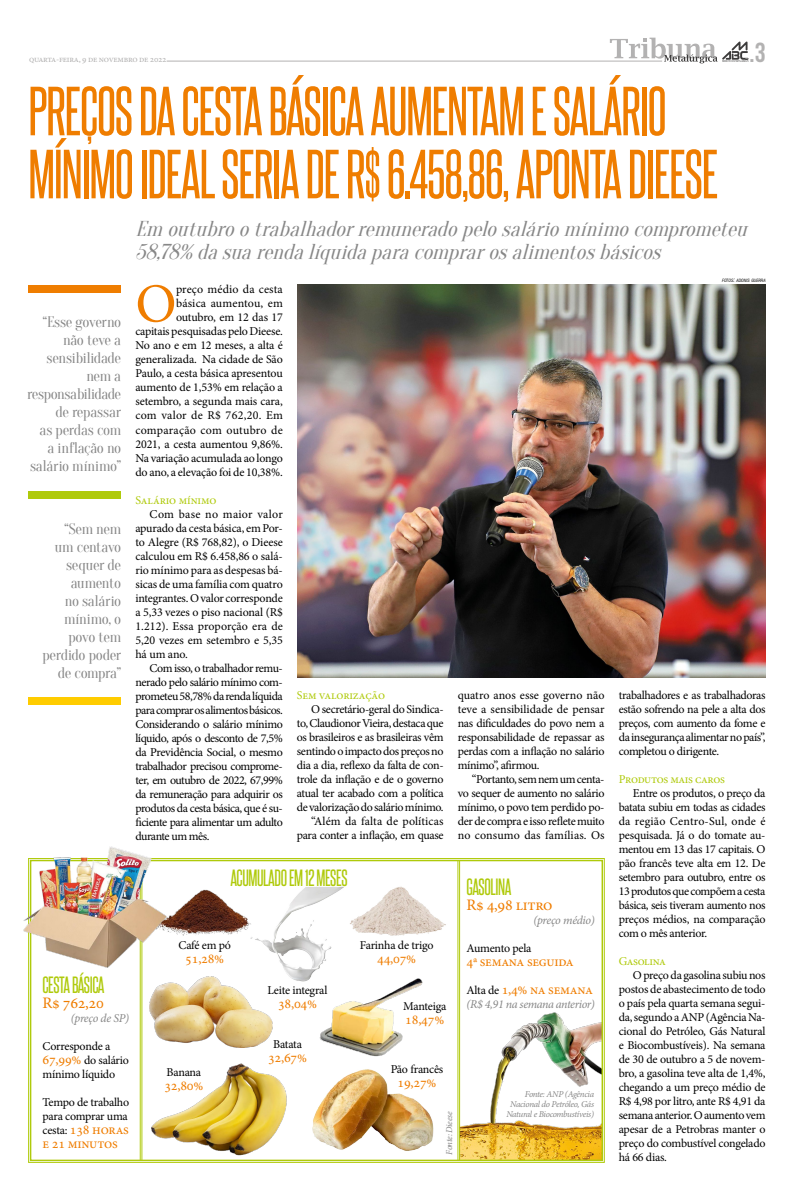
<style>
.page{position:relative;width:794px;height:1191px;background:#fff}
.page>*{position:absolute;margin:0;border:0;box-sizing:border-box;transform-origin:0 0}
.t1{font:59px/63px "Steelfish Rg";letter-spacing:-.02em;color:#ef7d00}
.TEXTO{font:55.1px "Minion Pro";color:#ef7d00}
.TEXTO-2{font:27.5px "Bebas Neue";color:#b3b2b2}
.TEXTO-3{font:italic 21px/23px "Oranienbaum";color:#878787}
.t2{font:20px "Steelfish Rg";letter-spacing:-.02em;color:#afca0b}
.TEXTO-4{font:16px "Minion Pro";letter-spacing:-.02em;color:#ef7d00}
.TEXTO-5{font:15px/18px "Oranienbaum";letter-spacing:-.025em;color:#878787;text-align:right}
.TEXTO-6{font:14px/14px "Minion Pro";letter-spacing:-.02em;color:#ef7d00}
.TEXTO-7{font:12px/14px "Minion Pro";letter-spacing:-.025em;color:#000;text-align:justify}
.TEXTO-8{font:12px "Minion Pro";letter-spacing:-.025em;color:#afca0b}
.TEXTO-9{font:italic 12px "Minion Pro";letter-spacing:-.03em;color:#878787}
.TEXTO-10{font:italic 9px/10px "Minion Pro";letter-spacing:-.04em;color:#878787;text-align:right}
.t3{font:9px "Minion Pro";letter-spacing:-.03em;color:#b3b2b2}
.Texto_final_tribu{font:italic condensed 4.4px "Swiss 721 BT";color:#000}
.s1{font-size:14px;color:#ef7d00}
.s2{font-size:12px;color:#000}
.s3{font-size:6.2px}
</style>
<div class="page">
<hr style="left:167px;top:61px;width:495px;height:1px;background:#b3b2b2">
<svg style="left:610px;top:38px;width:138px;height:25px"></svg>
<svg style="left:28px;top:858px;width:577px;height:304px"></svg>
<div style="left:30px;top:859px;width:573px;height:302px;border:2px solid #afca0b"></div>
<div style="left:28px;top:285px;width:93px;height:8px;background:#ef7d00"></div>
<div style="left:28px;top:491px;width:93px;height:8px;background:#afca0b"></div>
<div style="left:28px;top:697px;width:93px;height:8px;background:#fc0"></div>
<img style="left:297px;top:284px;width:468px;height:394px">
<img style="left:24px;top:847px;width:143px;height:123px">
<hr style="left:458px;top:860px;width:1px;height:300px;background:#afca0b">
<hr style="left:459px;top:860px;width:1px;height:300px;background:#afca0b">
<img style="left:152px;top:1059px;width:134px;height:99px">
<img style="left:350px;top:882px;width:102px;height:58px">
<img style="left:250px;top:886px;width:97px;height:97px">
<img style="left:150px;top:976px;width:123px;height:71px">
<img style="left:306px;top:976px;width:143px;height:81px">
<img style="left:305px;top:1044px;width:132px;height:119px">
<p class="t3" style="left:29px;top:53px;width:139px">quarta-feira, 9 de novembro de 2022</p>
<p class="TEXTO-2" style="left:749px;top:37px;width:18px">.3</p>
<p class="t1" style="left:28px;top:75px;width:691px">PREÇOS DA CESTA BÁSICA AUMENTAM E SALÁRIO<br>MÍNIMO IDEAL SERIA DE R$ 6.458,86, APONTA DIEESE</p>
<p class="TEXTO-3" style="left:135px;top:218px;width:619px">Em outubrootrabalhadorremuneradopelosaláriomínimocomprometeu<br>58,78% dasuarendalíquidaparacomprarosalimentosbásicos</p>
<p class="TEXTO-5" style="left:27px;top:313px;width:96px">“Esse governo não teve a sensibilidade nem a responsabilidade de repassar<br>as perdas com<br>a inflação no salário mínimo”</p>
<p class="TEXTO-5" style="left:42px;top:520px;width:80px">“Sem nem um centavo sequer de aumento<br>no salário mínimo, o povo tem perdido poder de compra”</p>
<p class="TEXTO" style="left:135px;top:267px;width:43px">O</p>
<p class="TEXTO-7" style="left:135px;top:283px;width:149px;text-align:right">preço médio da cesta<br>básica aumentou, em outubro, em 12 das 17<br>capitais pesquisadas pelo Dieese.<br>No ano e em 12 meses, a alta é generalizada. Na cidade de São<br>Paulo, a cesta básica apresentou aumento de 1,53% em relação a setembro, a segunda mais cara, com valor de R$ 762,20. Em comparação com outubro de<br>2021, a cesta aumentou 9,86%.<br>Na variação acumulada ao longo do ano, a elevação foi de 10,38%.</p>
<p class="TEXTO-8" style="left:135px;top:491px;width:83px">Salário mínimo</p>
<p class="TEXTO-7" style="left:135px;top:507px;width:149px;text-indent:14px">Com base no maior valor apurado da cesta básica, em Por&shy;to Alegre (R$ 768,82), o Dieese calculou em R$ 6.458,86 o salá&shy;rio mínimo para as despesas bá&shy;sicas de uma família com quatro integrantes. O valor corresponde a 5,33 vezes o piso nacional (R$ 1.212). Essa proporção era de 5,20 vezes em setembro e 5,35 há um ano.</p>
<p class="TEXTO-7" style="left:135px;top:661px;width:149px;text-indent:14px">Com isso, o trabalhador remu&shy;nerado pelo salário mínimo com&shy;prometeu 58,78% da renda líquida para comprar os alimentos básicos.<br>Considerando o salário mínimo líquido, após o desconto de 7,5% da Previdência Social, o mesmo trabalhador precisou comprome&shy;ter, em outubro de 2022, 67,99% da remuneração para adquirir os produtos da cesta básica, que é su&shy;ficiente para alimentar um adulto durante um mês.</p>
<p class="TEXTO-8" style="left:297px;top:687px;width:90px">Sem valorização</p>
<p class="TEXTO-7" style="left:297px;top:702px;width:148px;text-indent:14px">O secretário-geral do Sindica&shy;to, Claudionor Vieira, destaca que os brasileiros e as brasileiras vêm sentindo o impacto dos preços no dia a dia, reflexo da falta de con&shy;trole da inflação e de o governo atual ter acabado com a política de valorização do salário mínimo.</p>
<p class="TEXTO-7" style="left:297px;top:814px;width:148px;text-align:right">“Além da falta de políticas para conter a inflação, em quase</p>
<p class="TEXTO-7" style="left:458px;top:688px;width:148px">quatro anos esse governo não teve a sensibilidade de pensar nas dificuldades do povo nem a responsabilidade de repassar as perdas com a inflação no salário mínimo”, afirmou.</p>
<p class="TEXTO-7" style="left:458px;top:772px;width:148px;text-indent:14px">“Portanto, sem nem um centa&shy;vo sequer de aumento no salário mínimo, o povo tem perdido po&shy;der de compra e isso reflete muito no consumo das famílias. Os</p>
<p class="t2" style="left:43px;top:970px;width:64px">CESTA BÁSICA</p>
<p class="TEXTO-4" style="left:43px;top:992px;width:63px">R$ 762,20</p>
<p class="TEXTO-9" style="left:71px;top:1010px;width:60px">(preço de SP)</p>
<p class="TEXTO-7" style="left:43px;top:1039px;width:88px;text-align:left">Corresponde a<br><span class="s1">67,99%</span> do salário mínimo líquido</p>
<p class="TEXTO-7" style="left:43px;top:1095px;width:88px">Tempo de trabalho para comprar uma</p>
<p class="TEXTO-6" style="left:43px;top:1122px;width:88px"><span class="s2">cesta:</span> 138 horas e 21 minutos</p>
<p class="t2" style="left:231px;top:864px;width:118px">ACUMULADO EM 12 MESES</p>
<p class="TEXTO-7" style="left:178px;top:938px;width:54px">Café em pó</p>
<p class="TEXTO-6" style="left:185px;top:951px;width:40px">51,28%</p>
<p class="TEXTO-7" style="left:166px;top:1064px;width:36px">Banana</p>
<p class="TEXTO-6" style="left:164px;top:1078px;width:40px">32,80%</p>
<p class="TEXTO-7" style="left:268px;top:983px;width:61px">Leite integral</p>
<p class="TEXTO-6" style="left:278px;top:996px;width:40px">38,04%</p>
<p class="TEXTO-7" style="left:273px;top:1037px;width:30px">Batata</p>
<p class="TEXTO-6" style="left:268px;top:1050px;width:40px">32,67%</p>
<p class="TEXTO-7" style="left:360px;top:938px;width:75px">Farinha de trigo</p>
<p class="TEXTO-6" style="left:377px;top:951px;width:40px">44,07%</p>
<p class="TEXTO-7" style="left:403px;top:999px;width:45px">Manteiga</p>
<p class="TEXTO-6" style="left:405px;top:1013px;width:40px">18,47%</p>
<p class="TEXTO-7" style="left:391px;top:1062px;width:54px">Pão francês</p>
<p class="TEXTO-6" style="left:397px;top:1075px;width:40px">19,27%</p>
<p class="TEXTO-10" style="left:444px;top:1154px;width:44px;rotate:-90deg">Fonte: Dieese</p>
<p class="t2" style="left:466px;top:872px;width:47px">GASOLINA</p>
<p class="TEXTO-4" style="left:466px;top:894px;width:88px">R$ 4,98 litro</p>
<p class="TEXTO-9" style="left:533px;top:911px;width:63px">(preço médio)</p>
<p class="TEXTO-7" style="left:466px;top:941px;width:66px">Aumento pela</p>
<p class="TEXTO-6" style="left:466px;top:954px;width:109px">4ª semana seguida</p>
<p class="TEXTO-6" style="left:466px;top:982px;width:128px"><span class="s2">Alta de</span> 1,4% na semana</p>
<p class="TEXTO-9" style="left:466px;top:995px;width:130px">(R$ 4,91 na semana anterior)</p>
<p class="TEXTO-10" style="left:506px;top:1089px;width:89px">Fonte: ANP (Agência<br>Nacional do Petróleo, Gás<br>Natural e Biocombustíveis)</p>
<p class="Texto_final_tribu" style="left:722px;top:278px;width:45px">FOTOS<span class="s3">:</span> ADONIS GUERRA</p>
<p class="TEXTO-7" style="left:619px;top:688px;width:148px">trabalhadores e as trabalhadoras estão sofrendo na pele a alta dos preços, com aumento da fome e da insegurança alimentar no país”, completou o dirigente.</p>
<p class="TEXTO-8" style="left:619px;top:771px;width:108px">Produtos mais caros</p>
<p class="TEXTO-7" style="left:619px;top:786px;width:148px;text-indent:14px">Entre os produtos, o preço da batata subiu em todas as cidades da região Centro-Sul, onde é pesquisada. Já o do tomate au&shy;mentou em 13 das 17 capitais. O pão francês teve alta em 12. De setembro para outubro, entre os 13 produtos que compõem a cesta básica, seis tiveram aumento nos preços médios, na comparação com o mês anterior.</p>
<p class="TEXTO-8" style="left:619px;top:953px;width:49px">Gasolina</p>
<p class="TEXTO-7" style="left:619px;top:968px;width:148px;text-indent:14px">O preço da gasolina subiu nos postos de abastecimento de todo o país pela quarta semana segui&shy;da, segundo a ANP (Agência Na&shy;cional do Petróleo, Gás Natural e Biocombustíveis). Na semana de 30 de outubro a 5 de novem&shy;bro, a gasolina teve alta de 1,4%, chegando a um preço médio de R$ 4,98 por litro, ante R$ 4,91 da semana anterior. O aumento vem apesar de a Petrobras manter o preço do combustível congelado há 66 dias.</p>
</div>
